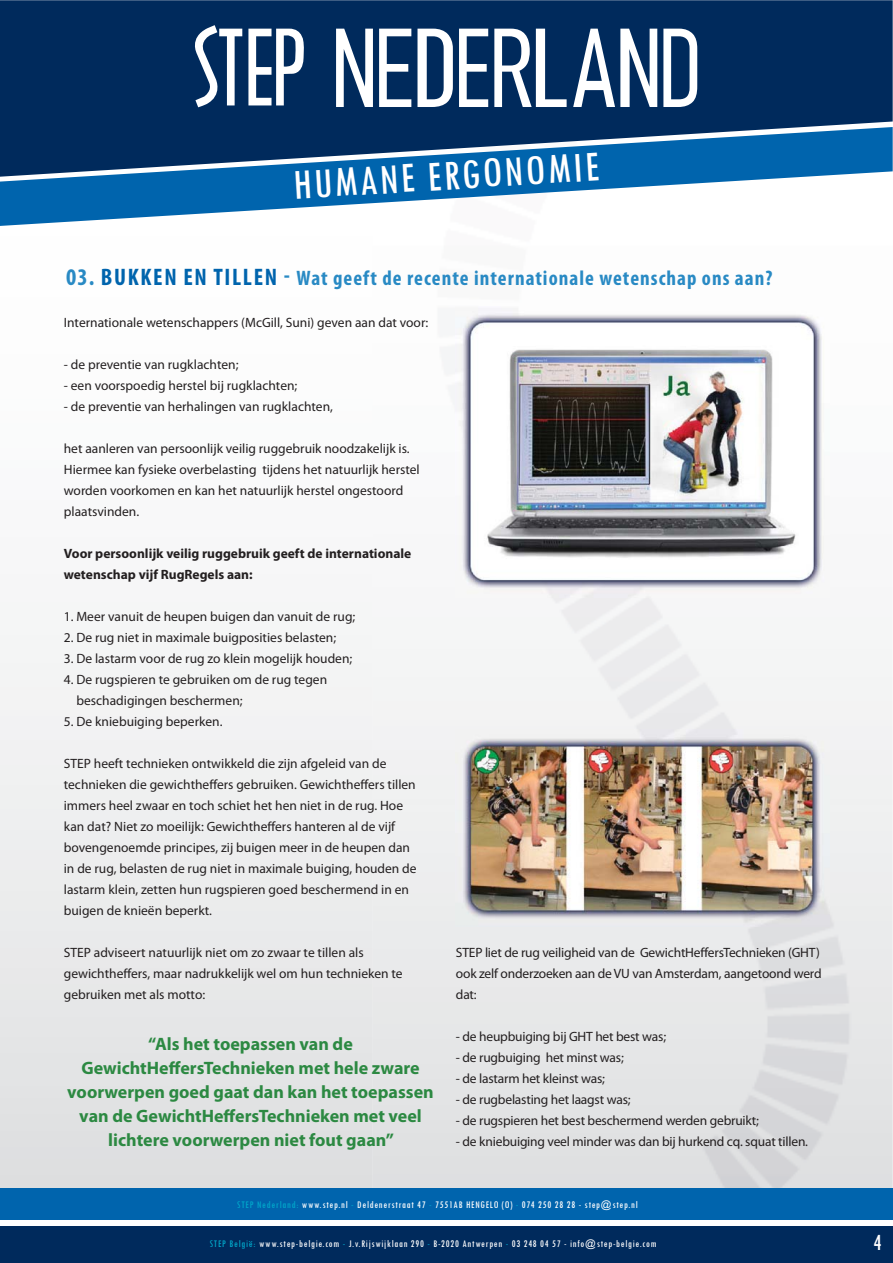
<style>
.page{position:relative;width:893px;height:1263px;background:#fff}
.page>*{position:absolute;margin:0;border:0;box-sizing:border-box;transform-origin:0 0}
.t1{font:condensed 44.25px "Tw Cen";color:#fff}
.t2{font:condensed 23.55px "Tw Cen";color:#fff}
.t3{font:700 condensed 21px "Myriad Pro";letter-spacing:.05em;color:#298ac4}
.t4{font:700 18px/24px "Myriad Pro";color:#2c8942;text-align:center}
.t5{font:13.5px/21px "Myriad Pro";color:#231f20}
.t6{font:700 13.5px/21px "Myriad Pro";color:#231f20}
.t7{font:condensed 10.5px "Tw Cen";letter-spacing:.075em;color:#fff}
.s1{font-size:24px}
.s2{font-size:24px;color:#0064ad}
.s3{color:#00a9cb}
</style>
<div class="page">
<svg style="left:0;top:635px;width:373px;height:553px"></svg>
<div style="left:0;top:1226px;width:893px;height:37px;background:#002a5c"></div>
<div style="left:0;top:1188px;width:893px;height:32px;background:#0064ad"></div>
<svg style="left:0;top:177px;width:800px;height:49px"></svg>
<svg style="left:0;top:0;width:893px;height:177px;background:#0a3c70"></svg>
<svg style="left:192px;top:25px;width:112px;height:82px"></svg>
<svg style="left:336px;top:29px;width:361px;height:78px"></svg>
<img style="left:456px;top:306px;width:373px;height:291px">
<img style="left:456px;top:730px;width:373px;height:197px">
<h1 class="t1" style="left:292px;top:161px;width:308px;rotate:-3deg">HUMANE ERGONOMIE</h1>
<h3 class="t3" style="left:66px;top:270px;width:708px"><span class="s1">03.</span> <span class="s2">BUKKEN EN TILLEN</span> <span class="s1">-</span> Wat geeft de recente internationale wetenschap ons aan?</h3>
<p class="t5" style="left:64px;top:313px;width:366px">Internationale wetenschappers (McGill, Suni) geven aan dat voor:</p>
<p class="t5" style="left:64px;top:355px;width:176px">- de preventie van rugklachten;</p>
<p class="t5" style="left:64px;top:376px;width:235px">- een voorspoedig herstel bij rugklachten;</p>
<p class="t5" style="left:64px;top:397px;width:271px">- de preventie van herhalingen van rugklachten,</p>
<p class="t5" style="left:64px;top:439px;width:357px">het aanleren van persoonlijk veilig ruggebruik noodzakelijk is.<br>Hiermee kan fysieke overbelasting tijdens het natuurlijk herstel worden voorkomen en kan het natuurlijk herstel ongestoord plaatsvinden.</p>
<p class="t6" style="left:64px;top:544px;width:349px">Voor persoonlijk veilig ruggebruik geeft de internationale wetenschap vijf RugRegels aan:</p>
<p class="t5" style="left:64px;top:607px;width:293px">1. Meer vanuit de heupen buigen dan vanuit de rug;</p>
<p class="t5" style="left:64px;top:628px;width:274px">2. De rug niet in maximale buigposities belasten;</p>
<p class="t5" style="left:64px;top:649px;width:290px">3. De lastarm voor de rug zo klein mogelijk houden;</p>
<p class="t5" style="left:76px;top:670px;width:252px;text-indent:-13px">4. De rugspieren te gebruiken om de rug tegen beschadigingen beschermen;</p>
<p class="t5" style="left:64px;top:712px;width:160px">5. De kniebuiging beperken.</p>
<p class="t5" style="left:64px;top:754px;width:354px">STEP heeft technieken ontwikkeld die zijn afgeleid van de technieken die gewichtheffers gebruiken. Gewichtheffers tillen immers heel zwaar en toch schiet het hen niet in de rug. Hoe kan dat? Niet zo moeilijk: Gewichtheffers hanteren al de vijf bovengenoemde principes, zij buigen meer in de heupen dan in de rug, belasten de rug niet in maximale buiging, houden de lastarm klein, zetten hun rugspieren goed beschermend in en buigen de knieën beperkt.</p>
<p class="t5" style="left:64px;top:943px;width:340px">STEP adviseert natuurlijk niet om zo zwaar te tillen als gewichtheffers, maar nadrukkelijk wel om hun technieken te gebruiken met als motto:</p>
<p class="t5" style="left:456px;top:943px;width:367px">STEP liet de rug veiligheid van de GewichtHeffersTechnieken (GHT) ook zelf onderzoeken aan de VU van Amsterdam, aangetoond werd dat:</p>
<p class="t5" style="left:456px;top:1027px;width:212px">- de heupbuiging bij GHT het best was;</p>
<p class="t5" style="left:456px;top:1048px;width:169px">- de rugbuiging het minst was;</p>
<p class="t5" style="left:456px;top:1069px;width:151px">- de lastarm het kleinst was;</p>
<p class="t5" style="left:456px;top:1090px;width:176px">- de rugbelasting het laagst was;</p>
<p class="t5" style="left:456px;top:1111px;width:304px">- de rugspieren het best beschermend werden gebruikt;</p>
<p class="t5" style="left:456px;top:1132px;width:354px">- de kniebuiging veel minder was dan bij hurkend cq. squat tillen.</p>
<h3 class="t4" style="left:67px;top:1033px;width:368px">“Als het toepassen van de GewichtHeffersTechnieken met hele zware voorwerpen goed gaat dan kan het toepassen van de GewichtHeffersTechnieken met veel lichtere voorwerpen niet fout gaan”</h3>
<p class="t7" style="left:237px;top:1199px;width:402px"><span class="s3">STEP Nederland:</span> www.step.nl <span class="s3">-</span> Deldenerstraat 47 <span class="s3">-</span> 7551AB HENGELO (O) <span class="s3">-</span> 074 250 28 28 - step@step.nl</p>
<p class="t7" style="left:210px;top:1238px;width:448px"><span class="s3">STEP België:</span> www.step-belgie.com <span class="s3">-</span> J.v.Rijswijklaan 290 <span class="s3">-</span> B-2020 Antwerpen <span class="s3">-</span> 03 248 04 57 - info@step-belgie.com</p>
<h2 class="t2" style="left:873px;top:1231px;width:10px">4</h2>
</div>
